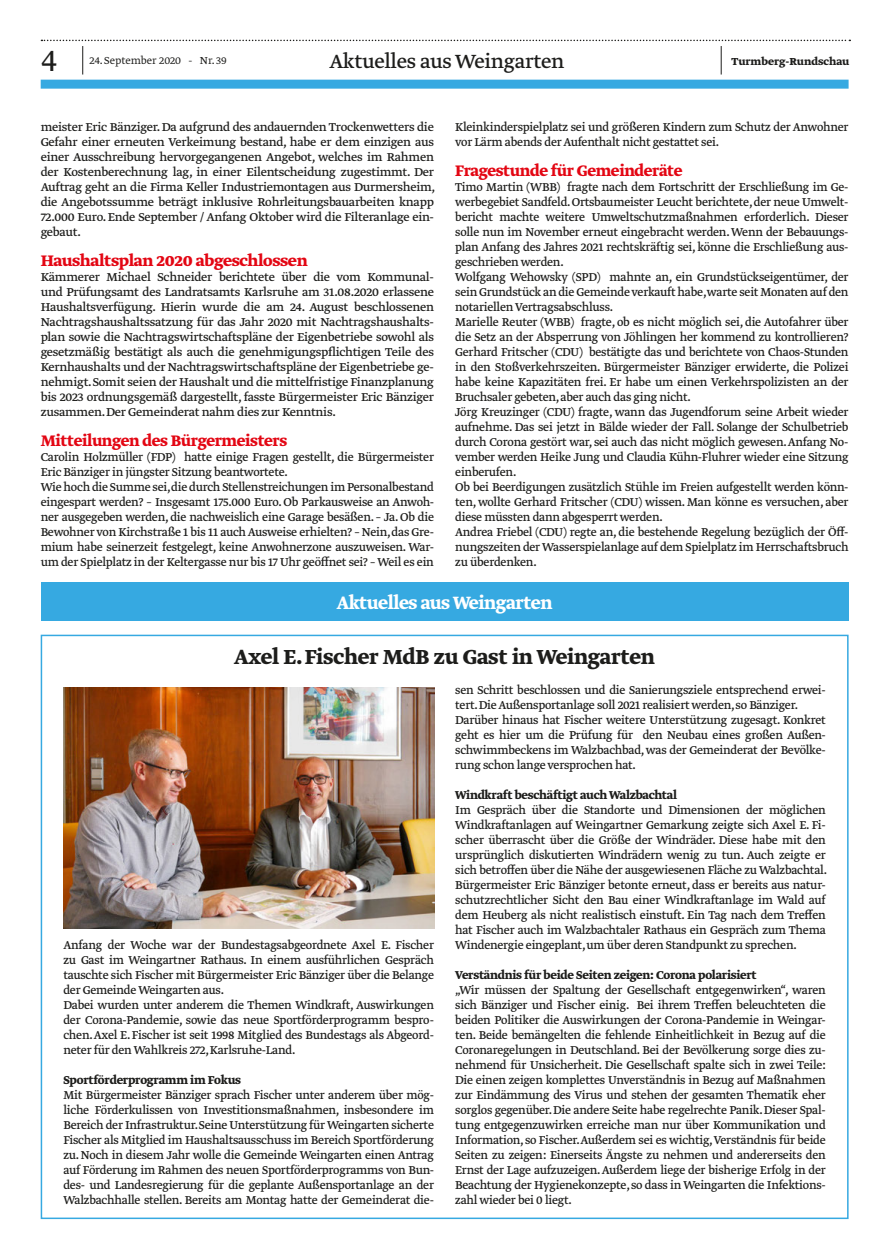
<style>
.page{position:relative;width:891px;height:1260px;background:#fff}
.page>*{position:absolute;margin:0;border:0;box-sizing:border-box;transform-origin:0 0}
.t1{font:300 36px "Greta Text Std";color:#1d1d1b}
.t2{font:700 24px "Greta Text Std";letter-spacing:-.01em;color:#1d1d1b;scale:.96 1}
.t3{font:22.5px "Greta Text Std";letter-spacing:-.015em;color:#1d1d1b}
.t4{font:700 21px "Greta Text Std";letter-spacing:-.02em;color:#fff;scale:.94 1}
.t5{font:700 18px "Greta Text Std";letter-spacing:-.02em;color:#e30613;scale:.96 1}
.t6{font:700 18px "Greta Text Std";letter-spacing:-.02em;color:#e30613}
.t7{font:13.5px/15px "Greta Text Std";letter-spacing:-.02em;color:#1d1d1b;text-align:justify;scale:.96 1}
.t8{font:13.5px/15px "Greta Text Std";letter-spacing:-.02em;color:#1d1d1b;text-align:justify}
.t9{font:700 13.5px "Greta Text Std";letter-spacing:-.02em;color:#1d1d1b;scale:.96 1}
.t10{font:300 12px "Greta Text Std";color:#1d1d1b}
.t11{font:700 12px "Greta Text Std";color:#1d1d1b}
</style>
<div class="page">
<div style="left:41px;top:80px;width:808px;height:9px;background:#36a9e1"></div>
<svg style="left:41px;top:40px;width:809px;height:34px"></svg>
<div style="left:41px;top:582px;width:808px;height:38px;background:#36a9e1"></div>
<img style="left:63px;top:687px;width:371px;height:241px">
<h1 class="t1" style="left:41px;top:39px;width:17px">4</h1>
<p class="t10" style="left:90px;top:54px;width:138px">24. September 2020 - Nr. 39</p>
<h3 class="t3" style="left:330px;top:48px;width:237px">Aktuelles aus Weingarten</h3>
<p class="t11" style="left:732px;top:54px;width:119px">Turmberg-Rundschau</p>
<p class="t8" style="left:41px;top:120px;width:396px">meister Eric Bänziger. Da aufgrund des andauernden Trockenwetters die Gefahr einer erneuten Verkeimung bestand, habe er dem einzigen aus einer Ausschreibung hervorgegangenen Angebot, welches im Rahmen der Kostenberechnung lag, in einer Eilentscheidung zugestimmt. Der Auftrag geht an die Firma Keller Industriemontagen aus Durmersheim, die Angebotssumme beträgt inklusive Rohrleitungsbauarbeiten knapp 72.000 Euro. Ende September / Anfang Oktober wird die Filteranlage ein&shy;gebaut.</p>
<p class="t6" style="left:41px;top:250px;width:268px">Haushaltsplan 2020 abgeschlossen</p>
<p class="t8" style="left:41px;top:270px;width:395px">Kämmerer Michael Schneider berichtete über die vom Kommunal&shy;und Prüfungsamt des Landratsamts Karlsruhe am 31.08.2020 erlassene Haushaltsverfügung. Hierin wurde die am 24. August beschlossenen Nachtragshaushaltssatzung für das Jahr 2020 mit Nachtragshaushalts&shy;plan sowie die Nachtragswirtschaftspläne der Eigenbetriebe sowohl als gesetzmäßig bestätigt als auch die genehmigungspflichtigen Teile des Kernhaushalts und der Nachtragswirtschaftspläne der Eigenbetriebe ge&shy;nehmigt. Somit seien der Haushalt und die mittelfristige Finanzplanung bis 2023 ordnungsgemäß dargestellt, fasste Bürgermeister Eric Bänziger zusammen. Der Gemeinderat nahm dies zur Kenntnis.</p>
<p class="t5" style="left:41px;top:430px;width:258px">Mitteilungen des Bürgermeisters</p>
<p class="t7" style="left:41px;top:450px;width:411px">Carolin Holzmüller (FDP) hatte einige Fragen gestellt, die Bürgermeister<br>Eric Bänziger in jüngster Sitzung beantwortete.</p>
<p class="t7" style="left:41px;top:480px;width:411px">Wie hoch die Summe sei,die durch Stellenstreichungen im Personalbestand eingespart werden? – Insgesamt 175.000 Euro. Ob Parkausweise an Anwoh&shy;ner ausgegeben werden, die nachweislich eine Garage besäßen. – Ja. Ob die Bewohner von Kirchstraße 1 bis 11 auch Ausweise erhielten? – Nein, das Gre&shy;mium habe seinerzeit festgelegt, keine Anwohnerzone auszuweisen. War&shy;um der Spielplatz in der Keltergasse nur bis 17 Uhr geöffnet sei? – Weil es ein</p>
<p class="t7" style="left:455px;top:120px;width:411px">Kleinkinderspielplatz sei und größeren Kindern zum Schutz der Anwohner vor Lärm abends der Aufenthalt nicht gestattet sei.</p>
<p class="t5" style="left:455px;top:160px;width:238px">Fragestunde für Gemeinderäte</p>
<p class="t7" style="left:455px;top:180px;width:411px">Timo Martin (WBB) fragte nach dem Fortschritt der Erschließung im Ge&shy;werbegebiet Sandfeld. Ortsbaumeister Leucht berichtete, der neue Umwelt&shy;bericht machte weitere Umweltschutzmaßnahmen erforderlich. Dieser solle nun im November erneut eingebracht werden. Wenn der Bebauungs&shy;plan Anfang des Jahres 2021 rechtskräftig sei, könne die Erschließung aus&shy;geschrieben werden.</p>
<p class="t7" style="left:455px;top:270px;width:411px">Wolfgang Wehowsky (SPD) mahnte an, ein Grundstückseigentümer, der sein Grundstück an die Gemeinde verkauft habe,warte seit Monaten auf den notariellen Vertragsabschluss.</p>
<p class="t7" style="left:455px;top:315px;width:411px">Marielle Reuter (WBB) fragte, ob es nicht möglich sei, die Autofahrer über die Setz an der Absperrung von Jöhlingen her kommend zu kontrollieren?<br>Gerhard Fritscher (CDU) bestätigte das und berichtete von Chaos-Stunden in den Stoßverkehrszeiten. Bürgermeister Bänziger erwiderte, die Polizei habe keine Kapazitäten frei. Er habe um einen Verkehrspolizisten an der Bruchsaler gebeten, aber auch das ging nicht.</p>
<p class="t7" style="left:455px;top:405px;width:411px">Jörg Kreuzinger (CDU) fragte, wann das Jugendforum seine Arbeit wieder aufnehme. Das sei jetzt in Bälde wieder der Fall. Solange der Schulbetrieb durch Corona gestört war, sei auch das nicht möglich gewesen. Anfang No&shy;vember werden Heike Jung und Claudia Kühn-Fluhrer wieder eine Sitzung einberufen.</p>
<p class="t7" style="left:455px;top:480px;width:411px">Ob bei Beerdigungen zusätzlich Stühle im Freien aufgestellt werden könn&shy;ten, wollte Gerhard Fritscher (CDU) wissen. Man könne es versuchen, aber diese müssten dann abgesperrt werden.</p>
<p class="t7" style="left:455px;top:525px;width:411px">Andrea Friebel (CDU) regte an, die bestehende Regelung bezüglich der Öff&shy;nungszeiten der Wasserspielanlage auf dem Spielplatz im Herrschaftsbruch zu überdenken.</p>
<p class="t4" style="left:337px;top:590px;width:231px">Aktuelles aus Weingarten</p>
<p class="t2" style="left:234px;top:642px;width:440px">Axel E. Fischer MdB zu Gast in Weingarten</p>
<p class="t7" style="left:63px;top:938px;width:388px">Anfang der Woche war der Bundestagsabgeordnete Axel E. Fischer zu Gast im Weingartner Rathaus. In einem ausführlichen Gespräch tauschte sich Fischer mit Bürgermeister Eric Bänziger über die Belange der Gemeinde Weingarten aus.</p>
<p class="t7" style="left:63px;top:998px;width:387px">Dabei wurden unter anderem die Themen Windkraft, Auswirkungen der Corona-Pandemie, sowie das neue Sportförderprogramm bespro&shy;chen. Axel E. Fischer ist seit 1998 Mitglied des Bundestags als Abgeord&shy;neter für den Wahlkreis 272, Karlsruhe-Land.</p>
<p class="t9" style="left:63px;top:1071px;width:187px">Sportförderprogramm im Fokus</p>
<p class="t7" style="left:63px;top:1088px;width:388px">Mit Bürgermeister Bänziger sprach Fischer unter anderem über mög&shy;liche Förderkulissen von Investitionsmaßnahmen, insbesondere im Bereich der Infrastruktur.Seine Unterstützung für Weingarten sicherte Fischer als Mitglied im Haushaltsausschuss im Bereich Sportförderung zu. Noch in diesem Jahr wolle die Gemeinde Weingarten einen Antrag auf Förderung im Rahmen des neuen Sportförderprogramms von Bun&shy;des- und Landesregierung für die geplante Außensportanlage an der Walzbachhalle stellen. Bereits am Montag hatte der Gemeinderat die-</p>
<p class="t7" style="left:455px;top:683px;width:387px">sen Schritt beschlossen und die Sanierungsziele entsprechend erwei&shy;tert. Die Außensportanlage soll 2021 realisiert werden, so Bänziger.</p>
<p class="t7" style="left:455px;top:713px;width:387px">Darüber hinaus hat Fischer weitere Unterstützung zugesagt. Konkret geht es hier um die Prüfung für den Neubau eines großen Außen&shy;schwimmbeckens im Walzbachbad, was der Gemeinderat der Bevölke&shy;rung schon lange versprochen hat.</p>
<p class="t9" style="left:455px;top:786px;width:233px">Windkraft beschäftigt auch Walzbachtal</p>
<p class="t7" style="left:455px;top:803px;width:389px">Im Gespräch über die Standorte und Dimensionen der möglichen Windkraftanlagen auf Weingartner Gemarkung zeigte sich Axel E. Fi&shy;scher überrascht über die Größe der Windräder. Diese habe mit den ursprünglich diskutierten Windrädern wenig zu tun. Auch zeigte er sich betroffen über die Nähe der ausgewiesenen Fläche zu Walzbachtal.<br>Bürgermeister Eric Bänziger betonte erneut, dass er bereits aus natur&shy;schutzrechtlicher Sicht den Bau einer Windkraftanlage im Wald auf dem Heuberg als nicht realistisch einstuft. Ein Tag nach dem Treffen hat Fischer auch im Walzbachtaler Rathaus ein Gespräch zum Thema Windenergie eingeplant, um über deren Standpunkt zu sprechen.</p>
<p class="t9" style="left:455px;top:966px;width:316px">Verständnis für beide Seiten zeigen: Corona polarisiert</p>
<p class="t7" style="left:455px;top:983px;width:388px">„Wir müssen der Spaltung der Gesellschaft entgegenwirken“, waren sich Bänziger und Fischer einig. Bei ihrem Treffen beleuchteten die beiden Politiker die Auswirkungen der Corona-Pandemie in Weingar&shy;ten. Beide bemängelten die fehlende Einheitlichkeit in Bezug auf die Coronaregelungen in Deutschland. Bei der Bevölkerung sorge dies zu&shy;nehmend für Unsicherheit. Die Gesellschaft spalte sich in zwei Teile:<br>Die einen zeigen komplettes Unverständnis in Bezug auf Maßnahmen zur Eindämmung des Virus und stehen der gesamten Thematik eher sorglos gegenüber. Die andere Seite habe regelrechte Panik. Dieser Spal&shy;tung entgegenzuwirken erreiche man nur über Kommunikation und Information, so Fischer.Außerdem sei es wichtig, Verständnis für beide Seiten zu zeigen: Einerseits Ängste zu nehmen und andererseits den Ernst der Lage aufzuzeigen. Außerdem liege der bisherige Erfolg in der Beachtung der Hygienekonzepte, so dass in Weingarten die Infektions&shy;zahl wieder bei 0 liegt.</p>
</div>
